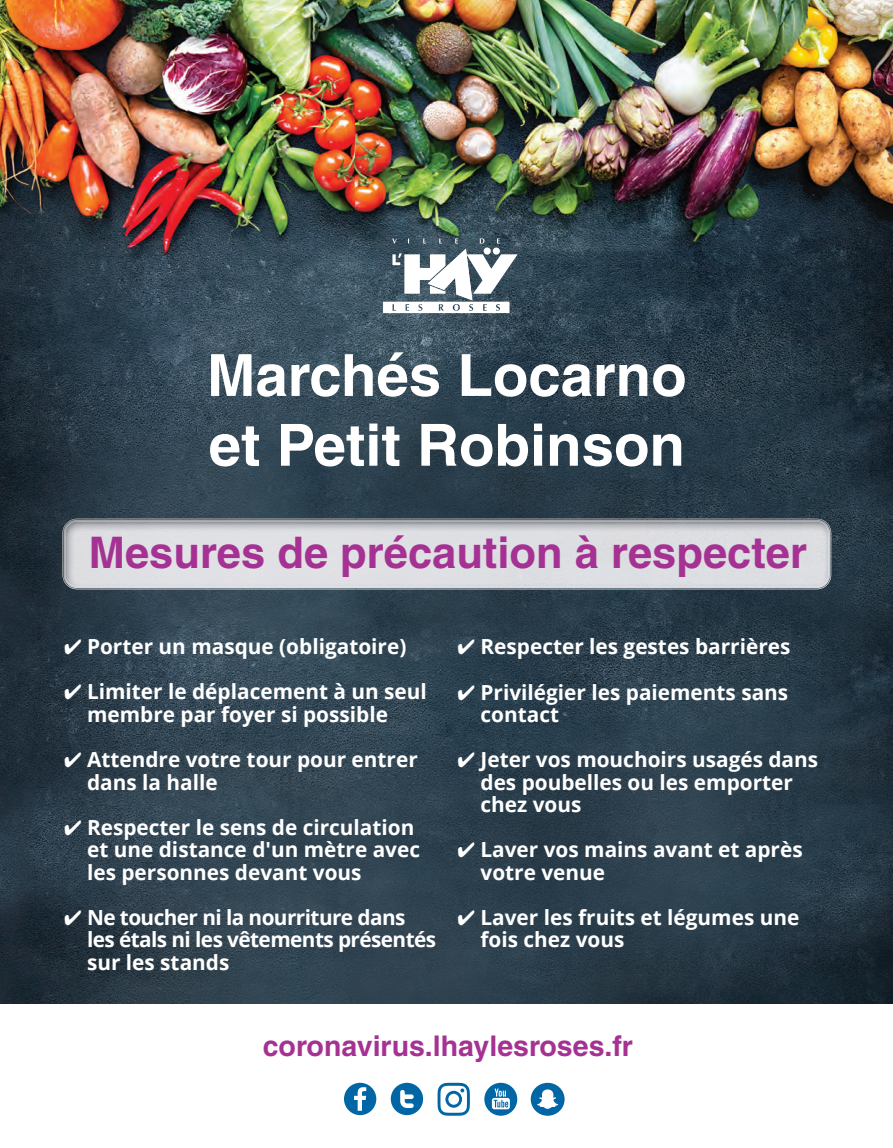
<style>
.page{position:relative;width:893px;height:1148px;background:#fff}
.page>*{position:absolute;margin:0;border:0;box-sizing:border-box;transform-origin:0 0}
.t1{font:700 58.05px/69.8px "Helvetica";color:#fff}
.t2{font:700 43.5px "Helvetica";color:#a53293}
.t3{font:700 28.5px "Helvetica";color:#a53293}
.t4{font:700 20.85px/22.5px "Open Sans";color:#fff}
.t5{font:700 20.85px/22.5px "Open Sans";letter-spacing:-.03em;color:#fff}
</style>
<div class="page">
<img style="left:0;top:0;width:893px;height:1003px">
<img style="left:63px;top:518px;width:768px;height:71px">
<img style="left:64px;top:520px;width:766px;height:68px">
<img style="left:65px;top:521px;width:763px;height:65px">
<svg style="left:383px;top:238px;width:134px;height:75px"></svg>
<svg style="left:344px;top:1082px;width:32px;height:32px"></svg>
<svg style="left:391px;top:1082px;width:32px;height:32px"></svg>
<svg style="left:437px;top:1082px;width:33px;height:33px"></svg>
<svg style="left:484px;top:1082px;width:33px;height:33px"></svg>
<svg style="left:531px;top:1082px;width:33px;height:33px"></svg>
<h1 class="t1" style="left:207px;top:339px;width:481px">Marchés Locarno et Petit Robinson</h1>
<h2 class="t2" style="left:89px;top:526px;width:720px">Mesures de précaution à respecter</h2>
<p class="t4" style="left:64px;top:635px;width:344px">✔ Porter un masque (obligatoire)</p>
<p class="t4" style="left:87px;top:680px;width:341px;text-indent:-23px">✔ Limiter le déplacement à un seul membre par foyer si possible</p>
<p class="t4" style="left:87px;top:747px;width:332px;text-indent:-23px">✔ Attendre votre tour pour entrer dans la halle</p>
<p class="t4" style="left:87px;top:815px;width:334px;text-indent:-23px">✔ Respecter le sens de circulation et une distance d'un mètre avec les personnes devant vous</p>
<p class="t5" style="left:87px;top:905px;width:351px;text-indent:-23px">✔ Ne toucher ni la nourriture dans les étals ni les vêtements présentés sur les stands</p>
<p class="t4" style="left:457px;top:635px;width:334px">✔ Respecter les gestes barrières</p>
<p class="t4" style="left:480px;top:680px;width:309px;text-indent:-23px">✔ Privilégier les paiements sans contact</p>
<p class="t4" style="left:480px;top:747px;width:339px;text-indent:-23px">✔ Jeter vos mouchoirs usagés dans des poubelles ou les emporter chez vous</p>
<p class="t4" style="left:480px;top:837px;width:324px;text-indent:-23px">✔ Laver vos mains avant et après votre venue</p>
<p class="t4" style="left:480px;top:905px;width:320px;text-indent:-23px">✔ Laver les fruits et légumes une fois chez vous</p>
<h3 class="t3" style="left:263px;top:1028px;width:372px">coronavirus.lhaylesroses.fr</h3>
</div>
